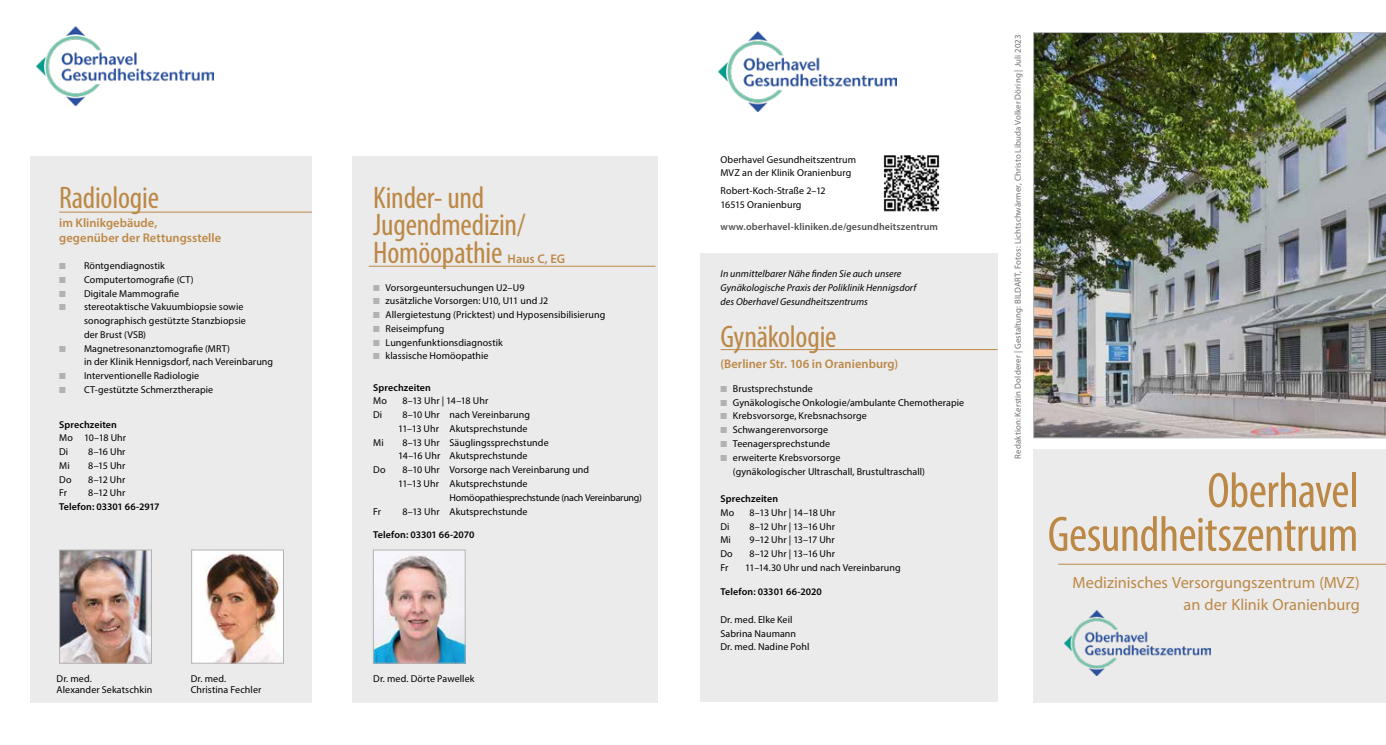
<style>
.page{position:relative;width:1386px;height:745px;background:#fff}
.page>*{position:absolute;margin:0;border:0;box-sizing:border-box;transform-origin:0 0}
.t1{font:condensed 50px/43.8px "Myriad Pro";letter-spacing:-.01em;color:#bc8845;text-align:right}
.t2{font:condensed 31.25px/27.5px "Myriad Pro";letter-spacing:-.01em;color:#bc8845}
.t3{font:16.25px/22.5px "Myriad Pro";color:#bc8845;text-align:right}
.t4{font:600 12.5px/15px "Myriad Pro";color:#bc8845}
.t5{font:10px/13.8px "Myriad Pro";letter-spacing:.005em;color:#000}
.t6{font:italic 10px/13.8px "Myriad Pro";letter-spacing:.005em;color:#000}
.t7{font:600 10px "Myriad Pro";letter-spacing:.01em;color:#000}
.t8{font:600 10px "Myriad Pro";letter-spacing:.01em;color:#504f4f}
.t9{font:10px "Myriad Pro";letter-spacing:-.02em;color:#000}
.t10{font:8.75px "Myriad Pro";letter-spacing:.01em;color:#706f6f}
.s1{color:#b3b2b2}
</style>
<div class="page">
<div style="left:700px;top:253px;width:297px;height:448px;background:#ebebec"></div>
<div style="left:1033px;top:448px;width:352px;height:254px;background:#ebebec"></div>
<img style="left:1033px;top:32px;width:352px;height:406px">
<img style="left:1065px;top:610px;width:145px;height:64px">
<img style="left:719px;top:32px;width:177px;height:79px">
<img style="left:36px;top:27px;width:178px;height:79px">
<hr style="left:720px;top:349px;width:277px;height:1px;background:#bc8845">
<hr style="left:1058px;top:563px;width:327px;height:1px;background:#bc8845">
<div style="left:30px;top:156px;width:282px;height:546px;background:#ebebec"></div>
<img style="left:61px;top:551px;width:89px;height:110px">
<div style="left:59px;top:549px;width:93px;height:114px;border:1px solid #b3b2b2"></div>
<img style="left:193px;top:551px;width:89px;height:110px">
<div style="left:191px;top:549px;width:93px;height:114px;border:1px solid #b3b2b2"></div>
<hr style="left:59px;top:212px;width:253px;height:1px;background:#bc8845">
<img style="left:883px;top:155px;width:57px;height:57px">
<div style="left:352px;top:156px;width:305px;height:546px;background:#ebebec"></div>
<img style="left:375px;top:551px;width:88px;height:110px">
<div style="left:373px;top:549px;width:92px;height:114px;border:1px solid #b3b2b2"></div>
<hr style="left:369px;top:266px;width:286px;height:1px;background:#bc8845">
<h2 class="t2" style="left:59px;top:183px;width:101px">Radiologie</h2>
<p class="t4" style="left:59px;top:214px;width:163px">im Klinikgebäude,<br>gegenüber der Rettungsstelle</p>
<p class="t5" style="left:59px;top:258px;width:107px"><span class="s1">■</span> Röntgendiagnostik</p>
<p class="t5" style="left:59px;top:272px;width:136px"><span class="s1">■</span> Computertomografie (CT)</p>
<p class="t5" style="left:59px;top:286px;width:121px"><span class="s1">■</span> Digitale Mammografie</p>
<p class="t5" style="left:84px;top:300px;width:163px;text-indent:-25px"><span class="s1">■</span> stereotaktische Vakuumbiopsie sowie sonographisch gestützte Stanzbiopsie der Brust (VSB)</p>
<p class="t5" style="left:84px;top:341px;width:191px;text-indent:-25px"><span class="s1">■</span> Magnetresonanztomografie (MRT)<br>in der Klinik Hennigsdorf, nach Vereinbarung</p>
<p class="t5" style="left:59px;top:368px;width:141px"><span class="s1">■</span> Interventionelle Radiologie</p>
<p class="t5" style="left:59px;top:382px;width:156px"><span class="s1">■</span> CT-gestützte Schmerztherapie</p>
<p class="t7" style="left:59px;top:417px;width:59px">Sprechzeiten</p>
<p class="t5" style="left:59px;top:430px;width:68px">Mo 10–18 Uhr<br>Di</p>
<p class="t5" style="left:88px;top:444px;width:39px">8–16 Uhr</p>
<p class="t5" style="left:59px;top:458px;width:12px">Mi</p>
<p class="t5" style="left:88px;top:458px;width:39px">8–15 Uhr</p>
<p class="t5" style="left:59px;top:472px;width:14px">Do</p>
<p class="t5" style="left:88px;top:472px;width:39px">8–12 Uhr</p>
<p class="t5" style="left:59px;top:485px;width:9px">Fr</p>
<p class="t5" style="left:88px;top:485px;width:39px">8–12 Uhr</p>
<p class="t7" style="left:59px;top:500px;width:102px">Telefon: 03301 66-2917</p>
<p class="t5" style="left:57px;top:672px;width:97px;line-height:11.2px">Dr. med.<br>Alexander Sekatschkin</p>
<p class="t5" style="left:191px;top:672px;width:72px;line-height:11.2px">Dr. med.<br>Christina Fechler</p>
<h2 class="t2" style="left:373px;top:183px;width:154px">Kinder- und<br>Jugendmedizin/<br>Homöopathie</h2>
<p class="t4" style="left:507px;top:251px;width:59px">Haus C, EG</p>
<p class="t5" style="left:373px;top:280px;width:153px"><span class="s1">■</span> Vorsorgeuntersuchungen U2–U9</p>
<p class="t5" style="left:373px;top:294px;width:176px"><span class="s1">■</span> zusätzliche Vorsorgen: U10, U11 und J2</p>
<p class="t5" style="left:373px;top:307px;width:233px"><span class="s1">■</span> Allergietestung (Pricktest) und Hyposensibilisierung</p>
<p class="t5" style="left:373px;top:321px;width:73px"><span class="s1">■</span> Reiseimpfung</p>
<p class="t5" style="left:373px;top:335px;width:131px"><span class="s1">■</span> Lungenfunktionsdiagnostik</p>
<p class="t5" style="left:373px;top:349px;width:117px"><span class="s1">■</span> klassische Homöopathie</p>
<p class="t7" style="left:373px;top:380px;width:59px">Sprechzeiten</p>
<p class="t5" style="left:373px;top:394px;width:15px">Mo</p>
<p class="t5" style="left:402px;top:394px;width:87px">8–13 Uhr | 14–18 Uhr</p>
<p class="t5" style="left:373px;top:407px;width:11px">Di</p>
<p class="t5" style="left:398px;top:407px;width:133px;text-align:center">8–10 Uhr nach Vereinbarung<br>11–13 Uhr Akutsprechstunde</p>
<p class="t5" style="left:373px;top:435px;width:12px">Mi</p>
<p class="t5" style="left:398px;top:435px;width:152px;text-indent:4px">8–13 Uhr Säuglingssprechstunde<br>14–16 Uhr Akutsprechstunde</p>
<p class="t5" style="left:373px;top:462px;width:14px">Do</p>
<p class="t5" style="left:402px;top:462px;width:188px">8–10 Uhr Vorsorge nach Vereinbarung und</p>
<p class="t5" style="left:398px;top:476px;width:131px">11–13 Uhr Akutsprechstunde</p>
<p class="t9" style="left:449px;top:491px;width:194px">Homöopathiesprechstunde (nach Vereinbarung)</p>
<p class="t5" style="left:373px;top:504px;width:9px">Fr</p>
<p class="t5" style="left:402px;top:504px;width:126px">8–13 Uhr Akutsprechstunde</p>
<p class="t7" style="left:373px;top:527px;width:103px">Telefon: 03301 66-2070</p>
<p class="t5" style="left:373px;top:670px;width:103px">Dr. med. Dörte Pawellek</p>
<p class="t5" style="left:720px;top:152px;width:137px">Oberhavel Gesundheitszentrum<br>MVZ an der Klinik Oranienburg</p>
<p class="t5" style="left:720px;top:183px;width:107px">Robert-Koch-Straße 2–12<br>16515 Oranienburg</p>
<p class="t8" style="left:720px;top:220px;width:219px">www.oberhavel-kliniken.de/gesundheitszentrum</p>
<p class="t6" style="left:720px;top:266px;width:197px">In unmittelbarer Nähe finden Sie auch unsere<br>Gynäkologische Praxis der Poliklinik Hennigsdorf des Oberhavel Gesundheitszentrums</p>
<h2 class="t2" style="left:720px;top:322px;width:118px">Gynäkologie</h2>
<p class="t4" style="left:720px;top:355px;width:179px">(Berliner Str. 106 in Oranienburg)</p>
<p class="t5" style="left:720px;top:381px;width:94px"><span class="s1">■</span> Brustsprechstunde</p>
<p class="t5" style="left:720px;top:395px;width:245px"><span class="s1">■</span> Gynäkologische Onkologie/ambulante Chemotherapie</p>
<p class="t5" style="left:720px;top:409px;width:148px"><span class="s1">■</span> Krebsvorsorge, Krebsnachsorge</p>
<p class="t5" style="left:720px;top:422px;width:109px"><span class="s1">■</span> Schwangerenvorsorge</p>
<p class="t5" style="left:720px;top:436px;width:111px"><span class="s1">■</span> Teenagersprechstunde</p>
<p class="t5" style="left:733px;top:450px;width:194px;text-indent:-12px"><span class="s1">■</span> erweiterte Krebsvorsorge<br>(gynäkologischer Ultraschall, Brustultraschall)</p>
<p class="t7" style="left:720px;top:492px;width:59px">Sprechzeiten</p>
<p class="t5" style="left:720px;top:505px;width:15px">Mo</p>
<p class="t5" style="left:749px;top:505px;width:87px">8–13 Uhr | 14–18 Uhr</p>
<p class="t5" style="left:720px;top:519px;width:11px">Di</p>
<p class="t5" style="left:749px;top:519px;width:87px">8–12 Uhr | 13–16 Uhr</p>
<p class="t5" style="left:720px;top:532px;width:12px">Mi</p>
<p class="t5" style="left:749px;top:532px;width:87px">9–12 Uhr | 13–17 Uhr</p>
<p class="t5" style="left:720px;top:546px;width:14px">Do</p>
<p class="t5" style="left:749px;top:546px;width:87px">8–12 Uhr | 13–16 Uhr</p>
<p class="t5" style="left:720px;top:560px;width:9px">Fr</p>
<p class="t5" style="left:745px;top:560px;width:157px">11–14.30 Uhr und nach Vereinbarung</p>
<p class="t7" style="left:720px;top:585px;width:103px">Telefon: 03301 66-2020</p>
<p class="t5" style="left:720px;top:612px;width:90px">Dr. med. Elke Keil<br>Sabrina Naumann<br>Dr. med. Nadine Pohl</p>
<p class="t10" style="left:1012px;top:458px;width:425px;rotate:-90deg">Redaktion: Kerstin Dolderer | Gestaltung: BILDART, Fotos: Lichtschwärmer, Christo Libuda Volker Döring | Juli 2023</p>
<h1 class="t1" style="left:1047px;top:467px;width:312px">Oberhavel<br>Gesundheitszentrum</h1>
<h3 class="t3" style="left:1072px;top:570px;width:289px">Medizinisches Versorgungszentrum (MVZ) an der Klinik Oranienburg</h3>
</div>
